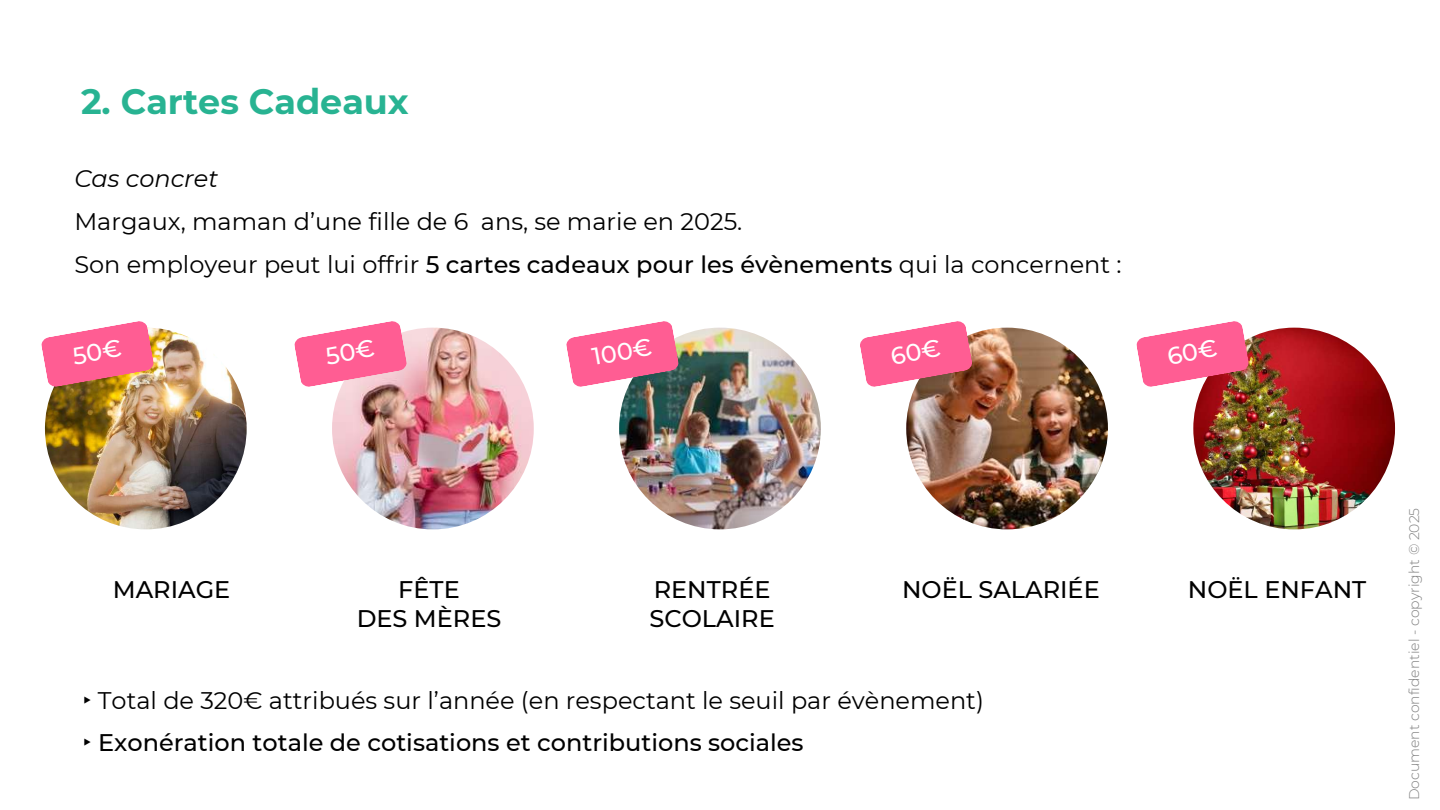
<style>
.page{position:relative;width:1440px;height:810px;background:#fff}
.page>*{position:absolute;margin:0;border:0;box-sizing:border-box;transform-origin:0 0}
.t1{font:700 35px "Montserrat";color:#28b392}
.t2{font:24px/42.8px "Montserrat";color:#000}
.t3{font:500 24px/28.5px "Montserrat";color:#000;text-align:center}
.t4{font:italic 24px "Montserrat";color:#000}
.t5{font:500 24px "Montserrat";color:#fff}
.t6{font:300 14px "Montserrat";color:#808080}
.s1{font-weight:500}
.s2{font-family:"Noto Sans"}
</style>
<div class="page">
<img style="left:45px;top:328px;width:202px;height:201px;border-radius:50%">
<img style="left:332px;top:328px;width:202px;height:201px;border-radius:50%">
<img style="left:619px;top:328px;width:202px;height:201px;border-radius:50%">
<img style="left:906px;top:328px;width:202px;height:201px;border-radius:50%">
<img style="left:1193px;top:328px;width:202px;height:201px;border-radius:50%">
<svg style="left:566px;top:321px;width:113px;height:66px"></svg>
<svg style="left:294px;top:321px;width:113px;height:66px"></svg>
<svg style="left:860px;top:321px;width:113px;height:66px"></svg>
<img style="left:41px;top:321px;width:113px;height:66px">
<svg style="left:1136px;top:321px;width:113px;height:66px"></svg>
<h1 class="t1" style="left:81px;top:80px;width:329px">2. Cartes Cadeaux</h1>
<p class="t4" style="left:74px;top:164px;width:145px">Cas concret</p>
<p class="t2" style="left:74px;top:200px;width:1049px">Margaux, maman d’une fille de 6 ans, se marie en 2025.<br>Son employeur peut lui offrir <span class="s1">5 cartes cadeaux pour les évènements</span> qui la concernent :</p>
<p class="t5" style="left:590px;top:343px;width:62px;rotate:-10deg">100€</p>
<p class="t3" style="left:113px;top:575px;width:119px">MARIAGE</p>
<p class="t3" style="left:357px;top:575px;width:146px">FÊTE<br>DES MÈRES</p>
<p class="t3" style="left:650px;top:575px;width:127px;text-align:left">RENTRÉE<br>SCOLAIRE</p>
<p class="t3" style="left:902px;top:575px;width:199px">NOËL SALARIÉE</p>
<p class="t3" style="left:1188px;top:575px;width:180px">NOËL ENFANT</p>
<p class="t2" style="left:83px;top:679px;width:903px"><span class="s2">‣</span> Total de 320€ attribués sur l’année (en respectant le seuil par évènement) <span class="s2">‣</span> <span class="s1">Exonération totale de cotisations et contributions sociales</span></p>
<p class="t6" style="left:1406px;top:800px;width:294px;rotate:-90deg">Document confidentiel - copyright © 2025</p>
</div>
